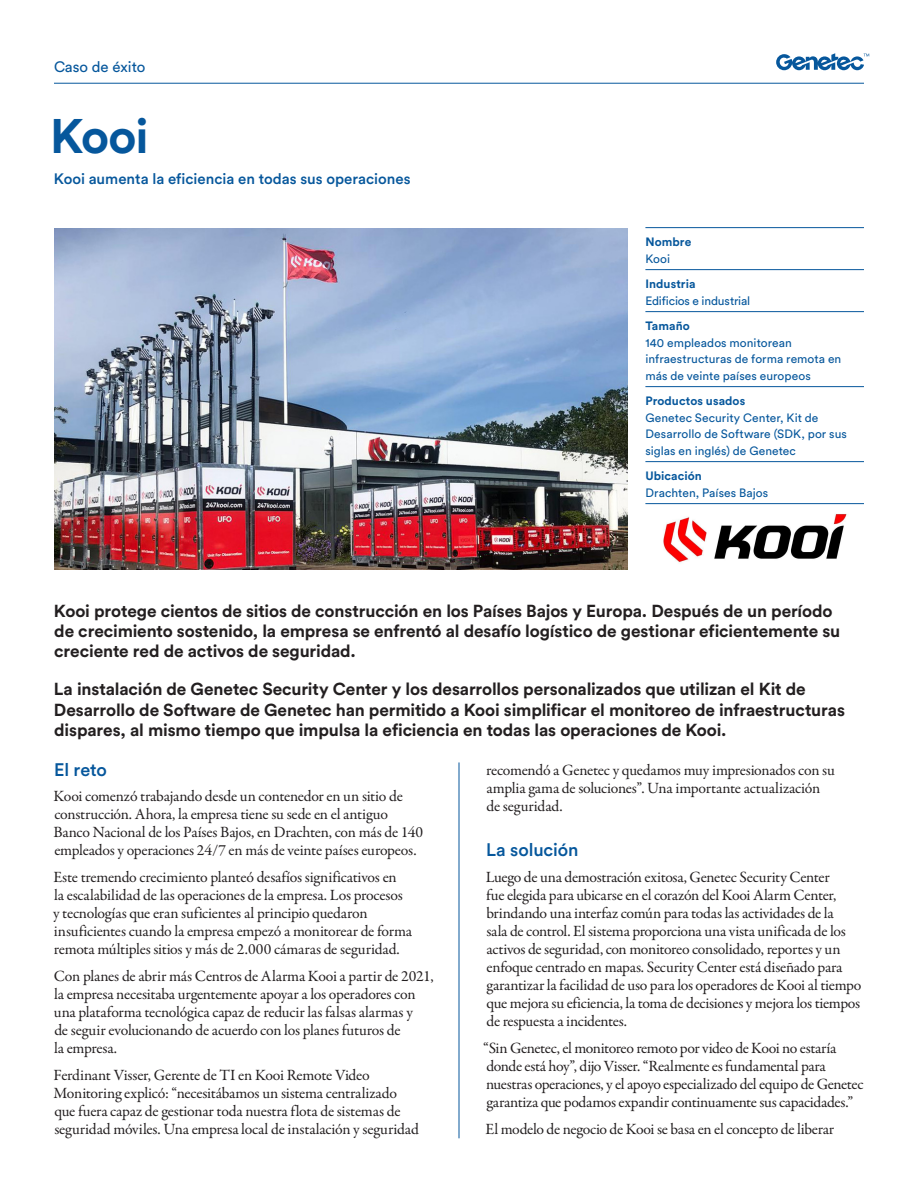
<style>
.page{position:relative;width:918px;height:1188px;background:#fff}
.page>*{position:absolute;margin:0;border:0;box-sizing:border-box;transform-origin:0 0}
.Heading_1{font:700 48px "Circular Pro";color:#06579c}
.Subhead_1{font:500 18px "Circular Pro";letter-spacing:-.005em;color:#06579c}
.Heading_2{font:700 17.25px/20.2px "Circular Pro";letter-spacing:-.01em;color:#231f20}
.Body_Text{font:15.75px/18px "Garamond Premr Pro";letter-spacing:-.015em;color:#231f20}
.subtitle{font:500 15px "Circular Pro";color:#06579c}
.Document_Type{font:15px "Circular Pro";color:#06579c}
.Sidebar_Body_Text_No{font:12px/16.5px "Circular Pro";letter-spacing:.005em;color:#06579c}
.Sidebar_Body_Text__R{font:700 12px "Circular Pro";letter-spacing:.005em;color:#06579c}
.Sidebar_Body_Text_No-2{font:12px "Circular Pro";letter-spacing:-.015em;color:#06579c}
</style>
<div class="page">
<img style="left:54px;top:228px;width:573px;height:341px">
<hr style="left:54px;top:83px;width:810px;height:1px;background:#06579c">
<svg style="left:776px;top:53px;width:93px;height:17px"></svg>
<hr style="left:459px;top:762px;width:1px;height:376px;background:#06579c">
<img style="left:663px;top:514px;width:184px;height:49px">
<hr style="left:645px;top:227px;width:219px;height:1px;background:#06579c">
<hr style="left:645px;top:269px;width:219px;height:1px;background:#06579c">
<hr style="left:645px;top:311px;width:219px;height:1px;background:#06579c">
<hr style="left:645px;top:386px;width:219px;height:1px;background:#06579c">
<hr style="left:645px;top:461px;width:219px;height:1px;background:#06579c">
<hr style="left:645px;top:503px;width:219px;height:1px;background:#06579c">
<p class="Document_Type" style="left:54px;top:57px;width:93px">Caso de éxito</p>
<p class="Heading_1" style="left:50px;top:103px;width:100px">Kooi</p>
<p class="subtitle" style="left:54px;top:168px;width:358px">Kooi aumenta la eficiencia en todas sus operaciones</p>
<p class="Sidebar_Body_Text__R" style="left:645px;top:234px;width:47px">Nombre</p>
<p class="Sidebar_Body_Text_No" style="left:645px;top:250px;width:26px">Kooi</p>
<p class="Sidebar_Body_Text__R" style="left:645px;top:276px;width:52px">Industria</p>
<p class="Sidebar_Body_Text_No-2" style="left:645px;top:292px;width:106px">Edificios e industrial</p>
<p class="Sidebar_Body_Text__R" style="left:645px;top:318px;width:46px">Tamaño</p>
<p class="Sidebar_Body_Text_No" style="left:645px;top:334px;width:197px">140 empleados monitorean infraestructuras de forma remota en más de veinte países europeos</p>
<p class="Sidebar_Body_Text__R" style="left:645px;top:393px;width:101px">Productos usados</p>
<p class="Sidebar_Body_Text_No" style="left:645px;top:409px;width:203px">Genetec Security Center, Kit de<br>Desarrollo de Software (SDK, por sus siglas en inglés) de Genetec</p>
<p class="Sidebar_Body_Text__R" style="left:645px;top:468px;width:58px">Ubicación</p>
<p class="Sidebar_Body_Text_No" style="left:645px;top:484px;width:124px">Drachten, Países Bajos</p>
<p class="Heading_2" style="left:54px;top:600px;width:788px">Kooi protege cientos de sitios de construcción en los Países Bajos y Europa. Después de un período de crecimiento sostenido, la empresa se enfrentó al desafío logístico de gestionar eficientemente su creciente red de activos de seguridad.</p>
<p class="Heading_2" style="left:54px;top:678px;width:792px">La instalación de Genetec Security Center y los desarrollos personalizados que utilizan el Kit de<br>Desarrollo de Software de Genetec han permitido a Kooi simplificar el monitoreo de infraestructuras dispares, al mismo tiempo que impulsa la eficiencia en todas las operaciones de Kooi.</p>
<p class="Subhead_1" style="left:54px;top:757px;width:54px">El reto</p>
<p class="Body_Text" style="left:53px;top:788px;width:371px">Kooi comenzó trabajando desde un contenedor en un sitio de construcción. Ahora, la empresa tiene su sede en el antiguo Banco Nacional de los Países Bajos, en Drachten, con más de 140 empleados y operaciones 24/7 en más de veinte países europeos.</p>
<p class="Body_Text" style="left:53px;top:869px;width:361px">Este tremendo crecimiento planteó desafíos significativos en<br>la escalabilidad de las operaciones de la empresa. Los procesos y tecnologías que eran suficientes al principio quedaron insuficientes cuando la empresa empezó a monitorear de forma remota múltiples sitios y más de 2.000 cámaras de seguridad.</p>
<p class="Body_Text" style="left:54px;top:968px;width:381px">Con planes de abrir más Centros de Alarma Kooi a partir de 2021, la empresa necesitaba urgentemente apoyar a los operadores con una plataforma tecnológica capaz de reducir las falsas alarmas y<br>de seguir evolucionando de acuerdo con los planes futuros de<br>la empresa.</p>
<p class="Body_Text" style="left:53px;top:1067px;width:367px">Ferdinant Visser, Gerente de TI en Kooi Remote Video Monitoring explicó: “necesitábamos un sistema centralizado que fuera capaz de gestionar toda nuestra flota de sistemas de seguridad móviles. Una empresa local de instalación y seguridad</p>
<p class="Body_Text" style="left:486px;top:762px;width:350px">recomendó a Genetec y quedamos muy impresionados con su amplia gama de soluciones”. Una importante actualización de seguridad.</p>
<p class="Subhead_1" style="left:486px;top:838px;width:94px">La solución</p>
<p class="Body_Text" style="left:486px;top:868px;width:377px">Luego de una demostración exitosa, Genetec Security Center<br>fue elegida para ubicarse en el corazón del Kooi Alarm Center, brindando una interfaz común para todas las actividades de la<br>sala de control. El sistema proporciona una vista unificada de los activos de seguridad, con monitoreo consolidado, reportes y un enfoque centrado en mapas. Security Center está diseñado para garantizar la facilidad de uso para los operadores de Kooi al tiempo que mejora su eficiencia, la toma de decisiones y mejora los tiempos de respuesta a incidentes.</p>
<p class="Body_Text" style="left:483px;top:1039px;width:382px">“Sin Genetec, el monitoreo remoto por video de Kooi no estaría donde está hoy”, dijo Visser. “Realmente es fundamental para nuestras operaciones, y el apoyo especializado del equipo de Genetec garantiza que podamos expandir continuamente sus capacidades.”</p>
<p class="Body_Text" style="left:486px;top:1120px;width:350px">El modelo de negocio de Kooi se basa en el concepto de liberar</p>
</div>
